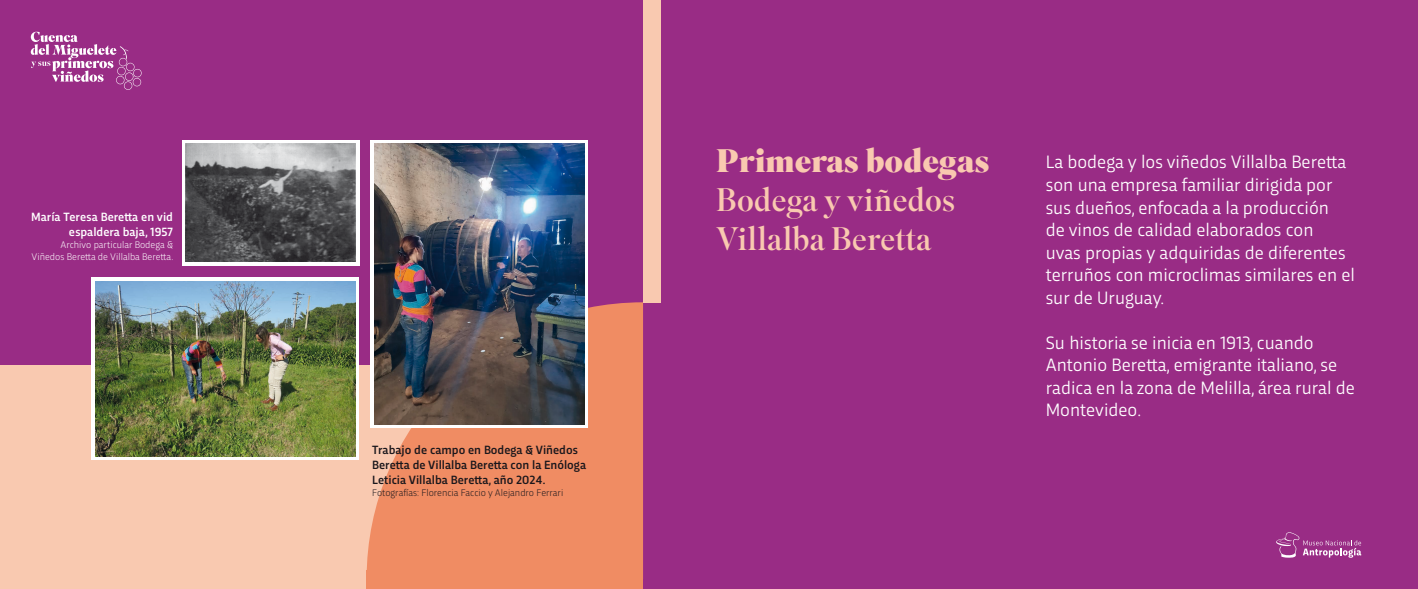
<style>
.page{position:relative;width:1418px;height:589px;background:#fff}
.page>*{position:absolute;margin:0;border:0;box-sizing:border-box;transform-origin:0 0}
.t1{font:32.5px/39px "Superior Title";color:#f9c9b0}
.t2{font:900 32.5px "Superior Title";color:#f9c9b0}
.t3{font:18.75px/22.5px "Trasandina";color:#fff}
.t4{font:500 12.5px/15px "Trasandina";color:#1a171c}
.t5{font:500 12.5px/15px "Trasandina";color:#fff;text-align:right}
.t6{font:300 10px/12px "Trasandina";color:#fff;text-align:right}
.t7{font:300 10px "Trasandina";color:#1a171c}
</style>
<div class="page">
<div style="left:0;top:0;width:645px;height:365px;background:#992c85"></div>
<div style="left:0;top:365px;width:702px;height:223px;background:#f9c9b0"></div>
<div style="left:643px;top:0;width:774px;height:588px;background:#992c85"></div>
<div style="left:643px;top:0;width:17px;height:302px;background:#f9c9b0"></div>
<svg style="left:1276px;top:532px;width:85px;height:26px"></svg>
<svg style="left:31px;top:32px;width:111px;height:58px"></svg>
<div style="left:366px;top:570px;width:277px;height:18px;background:#f08c63"></div>
<svg style="left:366px;top:302px;width:277px;height:268px;background:#ef8f68"></svg>
<div style="left:182px;top:140px;width:177px;height:125px;background:linear-gradient(to right,#fff,#fff)"></div>
<img style="left:186px;top:143px;width:169px;height:118px">
<svg style="left:371px;top:140px;width:217px;height:287px;background:#e0e2e4"></svg>
<img style="left:374px;top:143px;width:210px;height:281px">
<svg style="left:91px;top:277px;width:268px;height:182px;background:#ebede5"></svg>
<img style="left:95px;top:281px;width:260px;height:175px">
<p class="t5" style="left:31px;top:208px;width:143px">María Teresa Beretta en vid espaldera baja, 1957</p>
<p class="t6" style="left:32px;top:238px;width:143px">Archivo particular Bodega &amp;<br>Viñedos Beretta de Villalba Beretta.</p>
<p class="t4" style="left:372px;top:441px;width:215px">Trabajo de campo en Bodega &amp; Viñedos<br>Beretta de Villalba Beretta con la Enóloga<br>Leticia Villalba Beretta, año 2024.</p>
<p class="t7" style="left:372px;top:485px;width:192px">Fotografías: Florencia Faccio y Alejandro Ferrari</p>
<h1 class="t2" style="left:716px;top:139px;width:275px">Primeras bodegas</h1>
<h1 class="t1" style="left:716px;top:181px;width:240px">Bodega y viñedos<br>Villalba Beretta</h1>
<p class="t3" style="left:1045px;top:149px;width:311px">La bodega y los viñedos Villalba Beretta son una empresa familiar dirigida por sus dueños, enfocada a la producción<br>de vinos de calidad elaborados con<br>uvas propias y adquiridas de diferentes terruños con microclimas similares en el sur de Uruguay.</p>
<p class="t3" style="left:1045px;top:329px;width:311px">Su historia se inicia en 1913, cuando Antonio Beretta, emigrante italiano, se radica en la zona de Melilla, área rural de Montevideo.</p>
</div>
